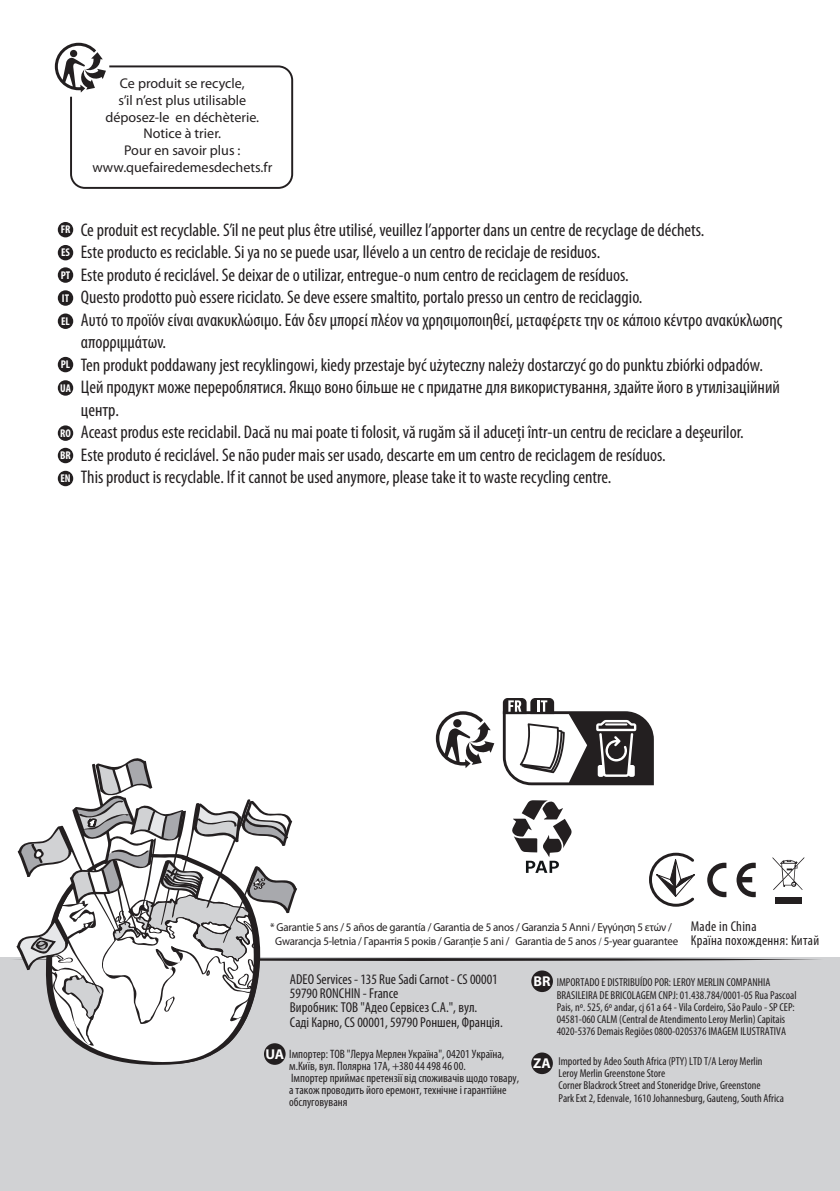
<style>
.page{position:relative;width:840px;height:1191px;background:#fff}
.page>*{position:absolute;margin:0;border:0;box-sizing:border-box;transform-origin:0 0}
.t1{font:condensed 18.4px/22.6px "Myriad Pro";color:#231f20}
.t2{font:condensed 14.4px/14.2px "Myriad Pro";color:#231f20}
.t3{font:condensed 14.2px/14.2px "Myriad Pro";letter-spacing:.02em;color:#231f20}
.t4{font:700 14.2px "Myriad Pro";color:#fff}
.t5{font:14px/17px "Myriad Pro";color:#231f20;text-align:center}
.t6{font:condensed 12.2px/12px "Myriad Pro";color:#231f20}
.t7{font:condensed 11.4px/12.2px "Myriad Pro";color:#231f20}
.t8{font:11.4px/13.8px "Myriad Pro";letter-spacing:-.02em;color:#231f20;text-align:center;scale:.95 1}
.t9{font:700 condensed 11.2px "Myriad Pro";color:#fff}
.s1{font-family:"Adobe Song Std";font-weight:300}
</style>
<div class="page">
<div style="left:0;top:957px;width:839px;height:234px;background:#d1d2d4"></div>
<svg style="left:81px;top:1047px;width:144px;height:17px"></svg>
<div style="left:58px;top:222px;width:15px;height:15px;background:#231f20;border-radius:50%"></div>
<div style="left:58px;top:313px;width:15px;height:16px;background:#231f20;border-radius:50%"></div>
<div style="left:58px;top:267px;width:15px;height:16px;background:#231f20;border-radius:50%"></div>
<div style="left:58px;top:357px;width:15px;height:15px;background:#231f20;border-radius:50%"></div>
<div style="left:58px;top:448px;width:15px;height:15px;background:#231f20;border-radius:50%"></div>
<div style="left:58px;top:245px;width:15px;height:15px;background:#231f20;border-radius:50%"></div>
<div style="left:58px;top:425px;width:15px;height:16px;background:#231f20;border-radius:50%"></div>
<div style="left:58px;top:290px;width:15px;height:16px;background:#231f20;border-radius:50%"></div>
<div style="left:58px;top:380px;width:15px;height:16px;background:#231f20;border-radius:50%"></div>
<div style="left:58px;top:471px;width:15px;height:15px;background:#231f20;border-radius:50%"></div>
<svg style="left:55px;top:43px;width:238px;height:146px"></svg>
<div style="left:531px;top:1052px;width:21px;height:22px;background:#231f20;border-radius:50%"></div>
<div style="left:264px;top:1043px;width:21px;height:21px;background:#231f20;border-radius:50%"></div>
<svg style="left:14px;top:698px;width:805px;height:349px"></svg>
<p class="t5" style="left:92px;top:74px;width:181px">Ce produit se recycle,<br>s’il n’est plus utilisable déposez-le en déchèterie.<br>Notice à trier.<br>Pour en savoir plus : www.quefairedemesdechets.fr</p>
<p class="t9" style="left:61px;top:223px;width:11px">FR</p>
<p class="t9" style="left:61px;top:246px;width:10px">ES</p>
<p class="t9" style="left:61px;top:269px;width:11px">PT</p>
<p class="t9" style="left:62px;top:292px;width:9px">IT</p>
<p class="t9" style="left:61px;top:315px;width:10px">EL</p>
<p class="t9" style="left:61px;top:358px;width:11px">PL</p>
<p class="t9" style="left:60px;top:382px;width:12px">UA</p>
<p class="t9" style="left:60px;top:427px;width:12px">RO</p>
<p class="t9" style="left:60px;top:449px;width:12px">BR</p>
<p class="t9" style="left:60px;top:472px;width:12px">EN</p>
<p class="t1" style="left:81px;top:218px;width:702px">Ce produit est recyclable. S’il ne peut plus être utilisé, veuillez l’apporter dans un centre de recyclage de déchets.<br>Este producto es reciclable. Si ya no se puede usar, llévelo a un centro de reciclaje de residuos.<br>Este produto é reciclável. Se deixar de o utilizar, entregue-o num centro de reciclagem de resíduos.<br>Questo prodotto può essere riciclato. Se deve essere smaltito, portalo presso un centro de reciclaggio.<br>Αυτό το προϊόν είναι ανακυκλώσιμο. Εάν δεν μπορεί πλέον να χρησιμοποιηθεί, μεταφέρετε την οε κάποιο κέντρο ανακύκλωσης απορριμμάτων.<br>Ten produkt poddawany jest recyklingowi, kiedy przestaje być użyteczny należy dostarczyć go do punktu zbiórki odpadów.<br>Цей продукт може перероблятися. Якщо воно більше не с придатне для використування, здайте його в утилізаційний центр.<br>Aceast produs este reciclabil. Dacă nu mai poate ti folosit, vă rugăm să il aduceţi într-un centru de reciclare a deşeurilor.<br>Este produto é reciclável. Se não puder mais ser usado, descarte em um centro de reciclagem de resíduos.<br>This product is recyclable. If it cannot be used anymore, please take it to waste recycling centre.</p>
<p class="t8" style="left:270px;top:920px;width:431px">* Garantie 5 ans / 5 años de garantía / Garantia de 5 anos / Garanzia 5 Anni / Εγγύηση 5 ετών /<br>Gwarancja 5-letnia / Гарантія 5 років / Garanţie 5 ani / Garantia de 5 anos <span class="s1">/</span> 5-year guarantee</p>
<p class="t3" style="left:690px;top:919px;width:130px">Made in China<br>Краïна похождення: Китай</p>
<p class="t2" style="left:290px;top:972px;width:214px">ADEO Services - 135 Rue Sadi Carnot - CS 00001<br>59790 RONCHIN - France<br>Виробник: ТОВ "Адео Сервісез С.А.", вул.<br>Саді Карно, СS 00001, 59790 Роншен, Франція.</p>
<p class="t6" style="left:289px;top:1047px;width:231px">Імпортер: ТОВ "Леруа Мерлен Україна", 04201 Україна, м.Київ, вул. Полярна 17А, +380 44 498 46 00.<br>Імпортер приймає претензії від споживачів щодо товару, а також проводить його еремонт, технічне і гарантійне обслуговуваня</p>
<p class="t4" style="left:265px;top:1046px;width:20px">UA</p>
<p class="t4" style="left:533px;top:973px;width:19px">BR</p>
<p class="t7" style="left:556px;top:976px;width:241px">IMPORTADO E DISTRIBUÍDO POR: LEROY MERLIN COMPANHIA BRASILEIRA DE BRICOLAGEM CNPJ: 01.438.784/0001-05 Rua Pascoal Pais, nº. 525, 6º andar, cj 61 a 64 - Vila Cordeiro, São Paulo - SP CEP:<br>04581-060 CALM (Central de Atendimento Leroy Merlin) Capitais 4020-5376 Demais Regiões 0800-0205376 IMAGEM ILUSTRATIVA</p>
<p class="t4" style="left:533px;top:1055px;width:19px">ZA</p>
<p class="t7" style="left:558px;top:1055px;width:227px">Imported by Adeo South Africa (PTY) LTD T/A Leroy Merlin Leroy Merlin Greenstone Store<br>Corner Blackrock Street and Stoneridge Drive, Greenstone<br>Park Ext 2, Edenvale, 1610 Johannesburg, Gauteng, South Africa</p>
</div>
